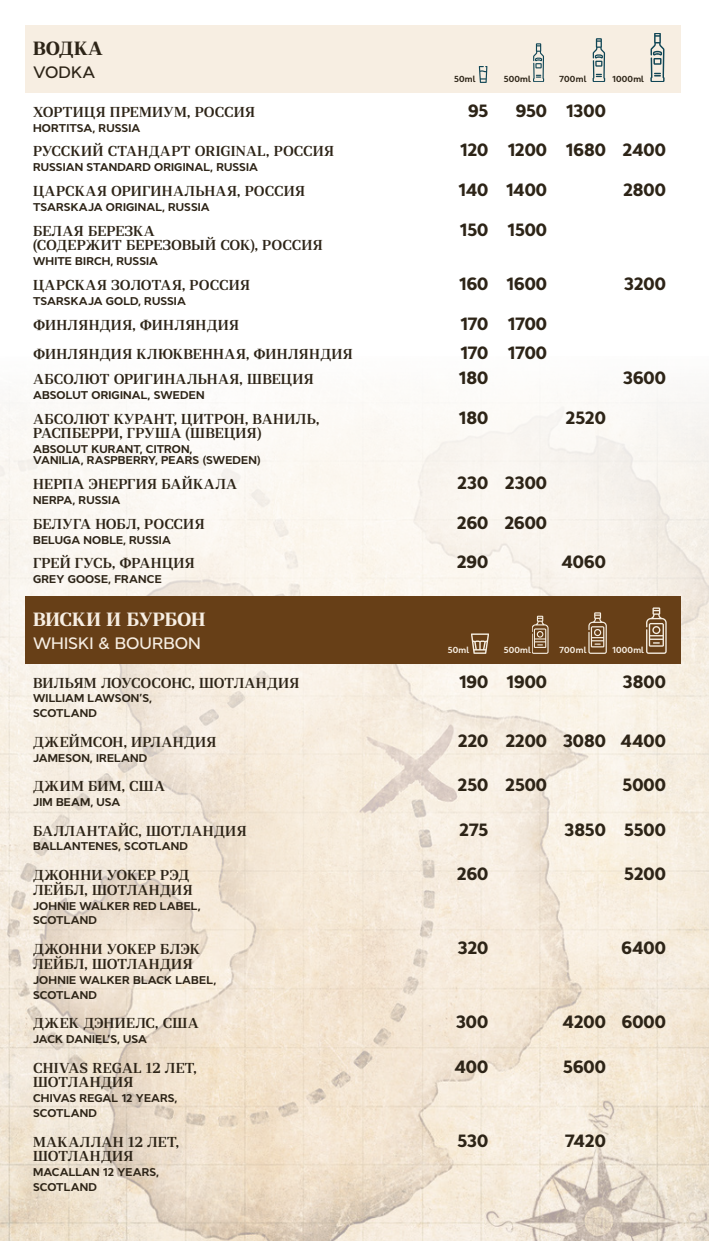
<style>
.page{position:relative;width:709px;height:1241px;background:#fff}
.page>*{position:absolute;margin:0;border:0;box-sizing:border-box;transform-origin:0 0}
.t1{font:700 19.12px "Rolleston Display";letter-spacing:-.01em;color:#f7eee2}
.t2{font:700 19.12px "Rolleston Display";letter-spacing:.01em;color:#2d2417}
.t3{font:800 17.75px "Cyntho Next";letter-spacing:-.01em;color:#2d2417}
.t4{font:500 16.5px "Cyntho Next";color:#f7eee2}
.t5{font:500 16.5px "Cyntho Next";letter-spacing:.005em;color:#2d2417}
.t6{font:600 14.38px "Rolleston Display";letter-spacing:.02em;color:#2d2417}
.t7{font:600 14.38px "Rolleston Display";color:#2d2417}
.t8{font:600 14.38px "Rolleston Display";letter-spacing:-.01em;color:#2d2417}
.t9{font:600 14.38px "Rolleston Display";letter-spacing:-.005em;color:#2d2417}
.t10{font:700 11.25px/14.8px "Cyntho Next";letter-spacing:.01em;color:#2d2417}
.t11{font:700 8.75px "Cyntho Next";letter-spacing:.025em;color:#2d2417}
.t12{font:700 8.75px "Cyntho Next";letter-spacing:.025em;color:#f7eee2}
</style>
<div class="page">
<img style="left:0;top:394px;width:709px;height:846px">
<div style="left:25px;top:26px;width:655px;height:67px;background:#f7eee2"></div>
<div style="left:25px;top:596px;width:655px;height:67px;background:#673f17"></div>
<svg style="left:650px;top:33px;width:14px;height:49px"></svg>
<svg style="left:592px;top:39px;width:13px;height:43px"></svg>
<svg style="left:533px;top:44px;width:11px;height:38px"></svg>
<svg style="left:471px;top:633px;width:18px;height:20px"></svg>
<svg style="left:646px;top:607px;width:20px;height:46px"></svg>
<svg style="left:588px;top:612px;width:18px;height:41px"></svg>
<svg style="left:532px;top:615px;width:16px;height:38px"></svg>
<svg style="left:479px;top:66px;width:8px;height:17px"></svg>
<h1 class="t2" style="left:33px;top:36px;width:71px">ВОДКА</h1>
<p class="t5" style="left:33px;top:62px;width:64px">VODKA</p>
<p class="t11" style="left:454px;top:74px;width:23px">50ml</p>
<p class="t11" style="left:504px;top:74px;width:29px">500ml</p>
<p class="t11" style="left:559px;top:74px;width:29px">700ml</p>
<p class="t11" style="left:612px;top:74px;width:33px">1000ml</p>
<p class="t6" style="left:33px;top:103px;width:223px">ХОРТИЦЯ ПРЕМИУМ, РОССИЯ</p>
<p class="t3" style="left:468px;top:100px;width:22px">95</p>
<p class="t3" style="left:516px;top:100px;width:91px">950 1300</p>
<p class="t10" style="left:33px;top:120px;width:109px">HORTITSA, RUSSIA</p>
<p class="t6" style="left:33px;top:142px;width:302px">РУССКИЙ СТАНДАРТ ORIGINAL, РОССИЯ</p>
<p class="t3" style="left:460px;top:140px;width:207px">120 1200 1680 2400</p>
<p class="t10" style="left:33px;top:160px;width:226px">RUSSIAN STANDARD ORIGINAL, RUSSIA</p>
<p class="t6" style="left:33px;top:182px;width:273px">ЦАРСКАЯ ОРИГИНАЛЬНАЯ, РОССИЯ</p>
<p class="t3" style="left:458px;top:179px;width:90px">140 1400</p>
<p class="t3" style="left:623px;top:179px;width:44px">2800</p>
<p class="t10" style="left:33px;top:199px;width:178px">TSARSKAJA ORIGINAL, RUSSIA</p>
<p class="t6" style="left:33px;top:221px;width:123px">БЕЛАЯ БЕРЕЗКА</p>
<p class="t3" style="left:459px;top:219px;width:89px">150 1500</p>
<p class="t7" style="left:33px;top:236px;width:291px">(СОДЕРЖИТ БЕРЕЗОВЫЙ СОК), РОССИЯ</p>
<p class="t10" style="left:33px;top:254px;width:126px">WHITE BIRCH, RUSSIA</p>
<p class="t6" style="left:33px;top:276px;width:218px">ЦАРСКАЯ ЗОЛОТАЯ, РОССИЯ</p>
<p class="t3" style="left:459px;top:273px;width:90px">160 1600</p>
<p class="t3" style="left:624px;top:273px;width:44px">3200</p>
<p class="t10" style="left:33px;top:293px;width:154px">TSARSKAJA GOLD, RUSSIA</p>
<p class="t6" style="left:33px;top:315px;width:208px">ФИНЛЯНДИЯ, ФИНЛЯНДИЯ</p>
<p class="t3" style="left:460px;top:313px;width:88px">170 1700</p>
<p class="t6" style="left:33px;top:345px;width:321px">ФИНЛЯНДИЯ КЛЮКВЕННАЯ, ФИНЛЯНДИЯ</p>
<p class="t3" style="left:460px;top:342px;width:88px">170 1700</p>
<p class="t6" style="left:33px;top:370px;width:282px">АБСОЛЮТ ОРИГИНАЛЬНАЯ, ШВЕЦИЯ</p>
<p class="t3" style="left:458px;top:367px;width:31px">180</p>
<p class="t3" style="left:622px;top:367px;width:45px">3600</p>
<p class="t10" style="left:33px;top:387px;width:173px">ABSOLUT ORIGINAL, SWEDEN</p>
<p class="t6" style="left:33px;top:409px;width:288px">АБСОЛЮТ КУРАНТ, ЦИТРОН, ВАНИЛЬ,</p>
<p class="t3" style="left:458px;top:407px;width:31px">180</p>
<p class="t3" style="left:565px;top:407px;width:42px">2520</p>
<p class="t6" style="left:33px;top:424px;width:230px">РАСПБЕРРИ, ГРУША (ШВЕЦИЯ)</p>
<p class="t10" style="left:33px;top:443px;width:229px;line-height:11px">ABSOLUT KURANT, CITRON,<br>VANILIA, RASPBERRY, PEARS (SWEDEN)</p>
<p class="t6" style="left:33px;top:475px;width:206px">НЕРПА ЭНЕРГИЯ БАЙКАЛА</p>
<p class="t3" style="left:457px;top:472px;width:91px">230 2300</p>
<p class="t10" style="left:33px;top:492px;width:89px">NERPA, RUSSIA</p>
<p class="t6" style="left:33px;top:514px;width:173px">БЕЛУГА НОБЛ, РОССИЯ</p>
<p class="t3" style="left:457px;top:512px;width:92px">260 2600</p>
<p class="t10" style="left:33px;top:532px;width:139px">BELUGA NOBLE, RUSSIA</p>
<p class="t6" style="left:33px;top:554px;width:163px">ГРЕЙ ГУСЬ, ФРАНЦИЯ</p>
<p class="t3" style="left:456px;top:551px;width:33px">290</p>
<p class="t3" style="left:561px;top:551px;width:46px">4060</p>
<p class="t10" style="left:33px;top:571px;width:130px">GREY GOOSE, FRANCE</p>
<h1 class="t1" style="left:33px;top:606px;width:174px">ВИСКИ И БУРБОН</h1>
<p class="t4" style="left:33px;top:633px;width:169px">WHISKI &amp; BOURBON</p>
<p class="t12" style="left:448px;top:645px;width:23px">50ml</p>
<p class="t12" style="left:504px;top:645px;width:29px">500ml</p>
<p class="t12" style="left:559px;top:645px;width:29px">700ml</p>
<p class="t12" style="left:612px;top:645px;width:33px">1000ml</p>
<p class="t8" style="left:33px;top:673px;width:268px">ВИЛЬЯМ ЛОУСОСОНС, ШОТЛАНДИЯ</p>
<p class="t3" style="left:458px;top:670px;width:90px">190 1900</p>
<p class="t3" style="left:622px;top:670px;width:45px">3800</p>
<p class="t10" style="left:33px;top:691px;width:120px">WILLIAM LAWSON’S,<br>SCOTLAND</p>
<p class="t6" style="left:33px;top:732px;width:185px">ДЖЕЙМСОН, ИРЛАНДИЯ</p>
<p class="t3" style="left:458px;top:730px;width:210px">220 2200 3080 4400</p>
<p class="t10" style="left:33px;top:750px;width:116px">JAMESON, IRELAND</p>
<p class="t6" style="left:33px;top:777px;width:133px">ДЖИМ БИМ, США</p>
<p class="t3" style="left:457px;top:774px;width:91px">250 2500</p>
<p class="t3" style="left:622px;top:774px;width:45px">5000</p>
<p class="t10" style="left:33px;top:794px;width:89px">JIM BEAM, USA</p>
<p class="t6" style="left:33px;top:821px;width:215px">БАЛЛАНТАЙС, ШОТЛАНДИЯ</p>
<p class="t3" style="left:459px;top:818px;width:31px">275</p>
<p class="t3" style="left:564px;top:818px;width:103px">3850 5500</p>
<p class="t10" style="left:33px;top:839px;width:156px">BALLANTENES, SCOTLAND</p>
<p class="t9" style="left:33px;top:866px;width:158px">ДЖОННИ УОКЕР РЭД</p>
<p class="t3" style="left:457px;top:863px;width:33px">260</p>
<p class="t3" style="left:624px;top:863px;width:43px">5200</p>
<p class="t6" style="left:33px;top:880px;width:161px">ЛЕЙБЛ, ШОТЛАНДИЯ</p>
<p class="t10" style="left:33px;top:898px;width:169px">JOHNIE WALKER RED LABEL,<br>SCOTLAND</p>
<p class="t6" style="left:33px;top:939px;width:168px">ДЖОННИ УОКЕР БЛЭК</p>
<p class="t3" style="left:457px;top:937px;width:32px">320</p>
<p class="t3" style="left:621px;top:937px;width:46px">6400</p>
<p class="t6" style="left:33px;top:954px;width:161px">ЛЕЙБЛ, ШОТЛАНДИЯ</p>
<p class="t10" style="left:33px;top:972px;width:185px">JOHNIE WALKER BLACK LABEL,<br>SCOTLAND</p>
<p class="t6" style="left:33px;top:1013px;width:167px">ДЖЕК ДЭНИЕЛС, США</p>
<p class="t3" style="left:456px;top:1011px;width:34px">300</p>
<p class="t3" style="left:562px;top:1011px;width:105px">4200 6000</p>
<p class="t10" style="left:33px;top:1031px;width:115px">JACK DANIEL’S, USA</p>
<p class="t6" style="left:33px;top:1058px;width:165px">CHIVAS REGAL 12 ЛЕТ,</p>
<p class="t3" style="left:454px;top:1055px;width:35px">400</p>
<p class="t3" style="left:563px;top:1055px;width:44px">5600</p>
<p class="t6" style="left:33px;top:1073px;width:102px">ШОТЛАНДИЯ</p>
<p class="t10" style="left:33px;top:1090px;width:146px">CHIVAS REGAL 12 YEARS,<br>SCOTLAND</p>
<p class="t6" style="left:33px;top:1132px;width:147px">МАКАЛЛАН 12 ЛЕТ,</p>
<p class="t3" style="left:457px;top:1129px;width:32px">530</p>
<p class="t3" style="left:565px;top:1129px;width:42px">7420</p>
<p class="t6" style="left:33px;top:1147px;width:102px">ШОТЛАНДИЯ</p>
<p class="t10" style="left:33px;top:1164px;width:127px">MACALLAN 12 YEARS,<br>SCOTLAND</p>
</div>
